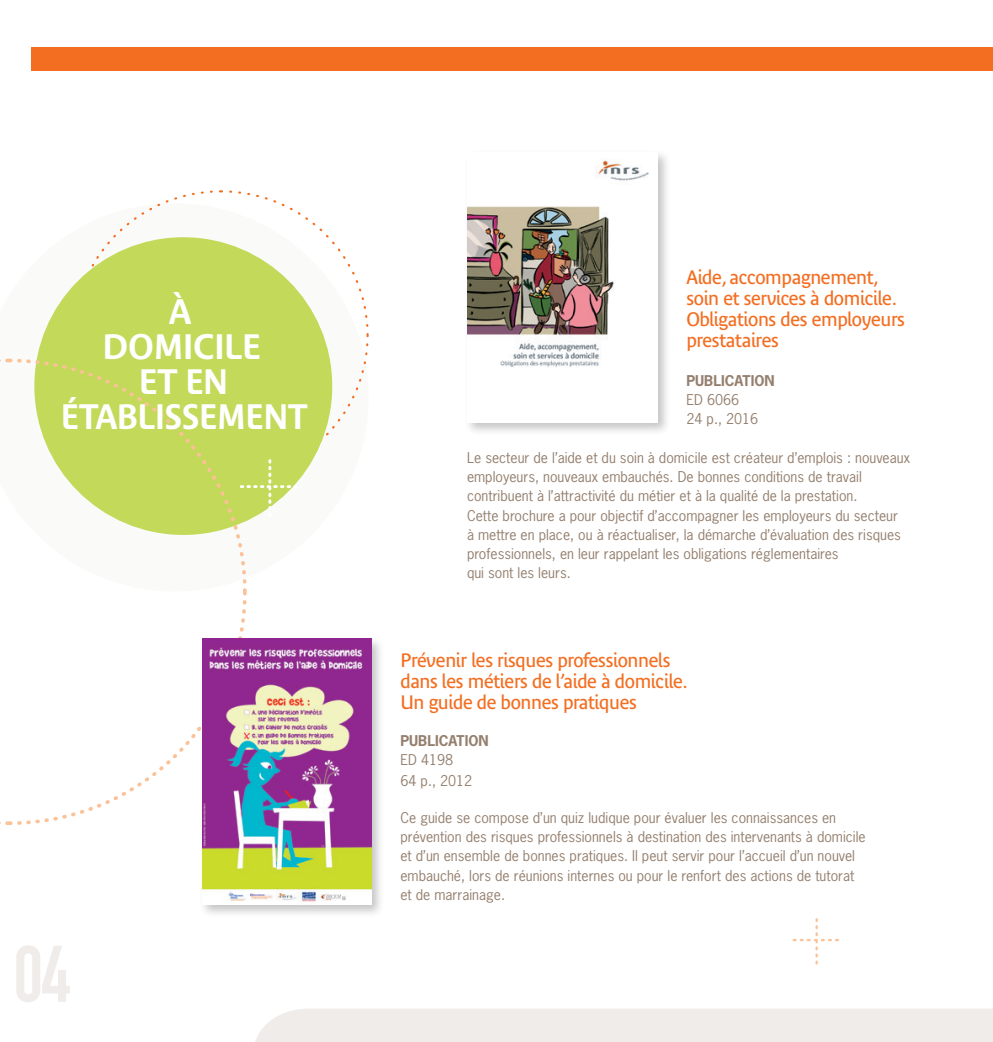
<style>
.page{position:relative;width:993px;height:1042px;background:#fff}
.page>*{position:absolute;margin:0;border:0;box-sizing:border-box;transform-origin:0 0}
.t1{font:78.75px "DIN Engschrift";color:#f0ece9}
.t2{font:600 35px/35px "Bienvenue Beta";letter-spacing:-.02em;color:#fff;text-align:center}
.t3{font:19.25px/21px "Bienvenue Beta";letter-spacing:-.02em;color:#f36e21}
.t4{font:14px/19.2px "News Gothic";color:#95806f}
.t5{font:700 14px "News Gothic";color:#95806f}
</style>
<div class="page">
<div style="left:31px;top:47px;width:961px;height:23px;background:#f36e21"></div>
<svg style="left:91px;top:190px;width:278px;height:152px"></svg>
<div style="left:34px;top:237px;width:298px;height:298px;background:#c3d95a;border-radius:50%"></div>
<svg style="left:248px;top:342px;width:121px;height:174px"></svg>
<svg style="left:0;top:357px;width:248px;height:468px"></svg>
<div style="left:255px;top:1009px;width:737px;height:33px;background:#f0ece9"></div>
<div style="left:199px;top:636px;width:185px;height:282px;background:#231f20;opacity:.26"></div>
<img style="left:202px;top:639px;width:169px;height:265px">
<svg style="left:793px;top:919px;width:44px;height:44px"></svg>
<svg style="left:133px;top:531px;width:18px;height:19px"></svg>
<div style="left:464px;top:149px;width:207px;height:287px;background:#231f20;opacity:.26"></div>
<img style="left:467px;top:153px;width:190px;height:269px">
<h2 class="t2" style="left:61px;top:294px;width:248px">À<br>DOMICILE<br>ET EN<br>ÉTABLISSEMENT</h2>
<h1 class="t1" style="left:14px;top:928px;width:59px">04</h1>
<h3 class="t3" style="left:686px;top:267px;width:220px">Aide, accompagnement, soin et services à domicile.<br>Obligations des employeurs prestataires</h3>
<p class="t5" style="left:686px;top:371px;width:90px">PUBLICATION</p>
<p class="t4" style="left:686px;top:390px;width:73px">ED 6066<br>24 p., 2016</p>
<p class="t4" style="left:467px;top:448px;width:444px">Le secteur de l’aide et du soin à domicile est créateur d’emplois : nouveaux employeurs, nouveaux embauchés. De bonnes conditions de travail contribuent à l’attractivité du métier et à la qualité de la prestation.<br>Cette brochure a pour objectif d’accompagner les employeurs du secteur<br>à mettre en place, ou à réactualiser, la démarche d’évaluation des risques professionnels, en leur rappelant les obligations réglementaires<br>qui sont les leurs.</p>
<h3 class="t3" style="left:400px;top:650px;width:289px">Prévenir les risques professionnels dans les métiers de l’aide à domicile.<br>Un guide de bonnes pratiques</h3>
<p class="t5" style="left:400px;top:731px;width:90px">PUBLICATION</p>
<p class="t4" style="left:400px;top:749px;width:73px;line-height:21px">ED 4198<br>64 p., 2012</p>
<p class="t4" style="left:400px;top:808px;width:466px">Ce guide se compose d’un quiz ludique pour évaluer les connaissances en prévention des risques professionnels à destination des intervenants à domicile et d’un ensemble de bonnes pratiques. Il peut servir pour l’accueil d’un nouvel embauché, lors de réunions internes ou pour le renfort des actions de tutorat et de marrainage.</p>
</div>
